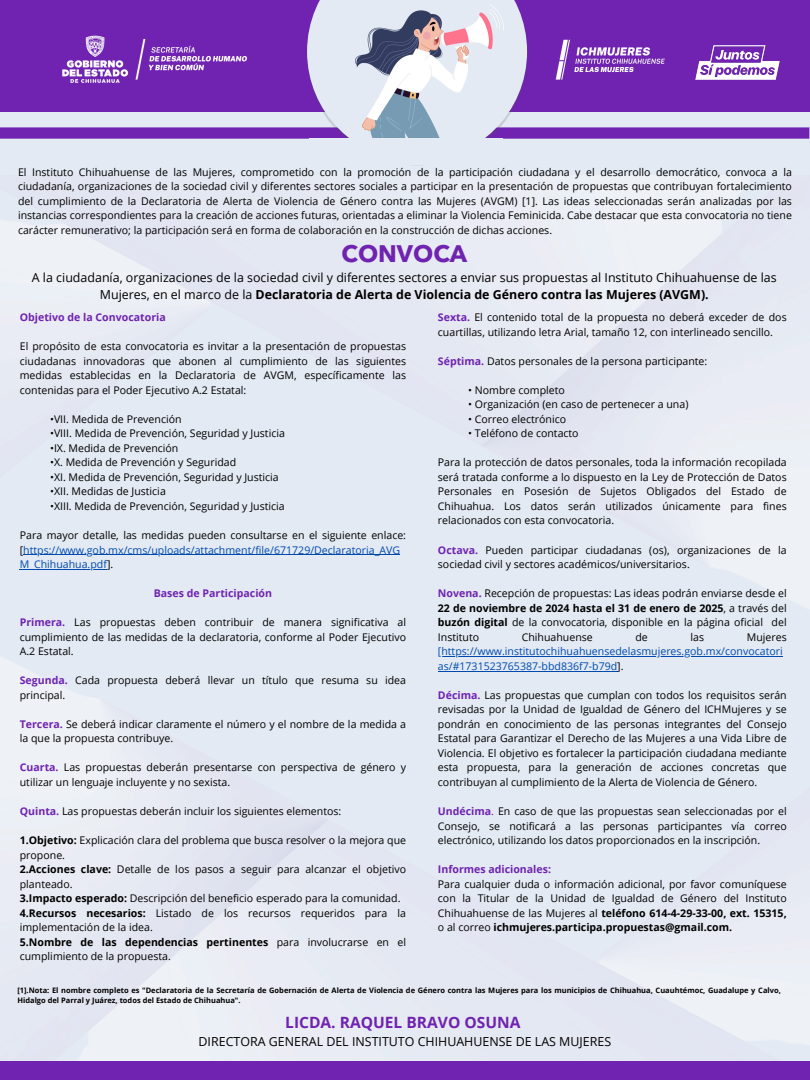
<style>
.page{position:relative;width:810px;height:1080px;background:#e3eaf4}
.page>*{position:absolute;margin:0;border:0;box-sizing:border-box;transform-origin:0 0}
.t1{font:700 23.75px "Avenir Next LT Pro";color:#6f23b0}
.t2{font:700 15.56px "Open Sans";color:#6f23b0}
.t3{font:12.44px/17.4px "Open Sans";color:#000;text-align:center}
.t4{font:10.56px/14.5px "Open Sans";color:#000;text-align:justify}
.t5{font:10.56px/14.5px "Open Sans";color:#004aad}
.t6{font:700 10.56px "Open Sans";color:#6f23b0}
.t7{font:700 7.5px/10.3px "Open Sans";color:#000}
.s1{font-weight:700}
.s2{font-weight:700;color:#6f23b0}
.s3{color:#000}
.s4{color:#6f23b0}
</style>
<div class="page">
<div style="left:0;top:0;width:810px;height:112px;background:#6f23b0"></div>
<img style="left:0;top:176px;width:810px;height:432px">
<div style="left:0;top:127px;width:809px;height:12px;background:#6f23b0"></div>
<svg style="left:307px;top:0;width:220px;height:139px;fill:#e3eaf4"></svg>
<img style="left:62px;top:35px;width:185px;height:48px">
<img style="left:527px;top:39px;width:138px;height:41px">
<img style="left:0;top:658px;width:810px;height:403px">
<div style="left:0;top:1061px;width:810px;height:19px;background:#6f23b0"></div>
<img style="left:355px;top:5px;width:148px;height:134px">
<img style="left:695px;top:45px;width:85px;height:35px">
<hr style="left:23px;top:554px;width:377px;height:1px;background:#004aad">
<hr style="left:20px;top:569px;width:87px;height:1px;background:#004aad">
<hr style="left:438px;top:656px;width:345px;height:1px;background:#004aad">
<hr style="left:438px;top:671px;width:179px;height:1px;background:#004aad">
<h5 class="t4" style="left:18px;top:164px;width:775px">El Instituto Chihuahuense de las Mujeres, comprometido con la promoción de la participación ciudadana y el desarrollo democrático, convoca a la ciudadanía, organizaciones de la sociedad civil y diferentes sectores sociales a participar en la presentación de propuestas que contribuyan fortalecimiento del cumplimiento de la Declaratoria de Alerta de Violencia de Género contra las Mujeres (AVGM) [1]. Las ideas seleccionadas serán analizadas por las instancias correspondientes para la creación de acciones futuras, orientadas a eliminar la Violencia Feminicida. Cabe destacar que esta convocatoria no tiene carácter remunerativo; la participación será en forma de colaboración en la construcción de dichas acciones.</h5>
<h5 class="t1" style="left:341px;top:244px;width:127px">CONVOCA</h5>
<h5 class="t3" style="left:32px;top:268px;width:746px">A la ciudadanía, organizaciones de la sociedad civil y diferentes sectores a enviar sus propuestas al Instituto Chihuahuense de las<br>Mujeres, en el marco de la <span class="s1">Declaratoria de Alerta de Violencia de Género contra las Mujeres (AVGM).</span></h5>
<h5 class="t4" style="left:438px;top:310px;width:350px"><span class="s2">Sexta.</span> El contenido total de la propuesta no deberá exceder de dos cuartillas, utilizando letra Arial, tamaño 12, con interlineado sencillo.</h5>
<h5 class="t4" style="left:438px;top:353px;width:271px"><span class="s2">Séptima.</span> Datos personales de la persona participante:</h5>
<h5 class="t4" style="left:468px;top:382px;width:98px">• Nombre completo</h5>
<h5 class="t4" style="left:468px;top:397px;width:222px">• Organización (en caso de pertenecer a una)</h5>
<h5 class="t4" style="left:468px;top:411px;width:100px">• Correo electrónico</h5>
<h5 class="t4" style="left:468px;top:426px;width:112px">• Teléfono de contacto</h5>
<h5 class="t4" style="left:438px;top:455px;width:350px">Para la protección de datos personales, toda la información recopilada será tratada conforme a lo dispuesto en la Ley de Protección de Datos Personales en Posesión de Sujetos Obligados del Estado de Chihuahua. Los datos serán utilizados únicamente para fines relacionados con esta convocatoria.</h5>
<h5 class="t4" style="left:438px;top:542px;width:350px"><span class="s2">Octava.</span> Pueden participar ciudadanas (os), organizaciones de la sociedad civil y sectores académicos/universitarios.</h5>
<h5 class="t4" style="left:438px;top:586px;width:350px"><span class="s2">Novena.</span> Recepción de propuestas: Las ideas podrán enviarse desde el <span class="s1">22 de noviembre de 2024 hasta el 31 de enero de 2025</span>, a través del <span class="s1">buzón digital</span> de la convocatoria, disponible en la página oficial del Instituto</h5>
<p class="t6" style="left:20px;top:310px;width:147px">Objetivo de la Convocatoria</p>
<h1 class="t4" style="left:20px;top:339px;width:388px">El propósito de esta convocatoria es invitar a la presentación de propuestas ciudadanas innovadoras que abonen al cumplimiento de las siguientes medidas establecidas en la Declaratoria de AVGM, específicamente las contenidas para el Poder Ejecutivo A.2 Estatal:</h1>
<h3 class="t4" style="left:50px;top:411px;width:133px">•VII. Medida de Prevención</h3>
<h3 class="t4" style="left:50px;top:426px;width:236px">•VIII. Medida de Prevención, Seguridad y Justicia</h3>
<h3 class="t4" style="left:50px;top:440px;width:130px">•IX. Medida de Prevención</h3>
<h3 class="t4" style="left:50px;top:455px;width:188px">•X. Medida de Prevención y Seguridad</h3>
<h3 class="t4" style="left:50px;top:470px;width:230px">•XI. Medida de Prevención, Seguridad y Justicia</h3>
<h3 class="t4" style="left:50px;top:484px;width:117px">•XII. Medidas de Justicia</h3>
<h3 class="t4" style="left:50px;top:499px;width:236px">•XIII. Medida de Prevención, Seguridad y Justicia</h3>
<h4 class="t5" style="left:20px;top:528px;width:388px"><span class="s3">Para mayor detalle, las medidas pueden consultarse en el siguiente enlace: [</span>https://www.gob.mx/cms/uploads/attachment/file/671729/Declaratoria_AVG</h4>
<h5 class="t5" style="left:20px;top:557px;width:95px">M_Chihuahua.pdf<span class="s3">].</span></h5>
<h5 class="t6" style="left:154px;top:586px;width:120px">Bases de Participación</h5>
<h5 class="t4" style="left:20px;top:615px;width:388px"><span class="s2">Primera.</span> Las propuestas deben contribuir de manera significativa al</h5>
<h5 class="t4" style="left:20px;top:629px;width:388px">cumplimiento de las medidas de la declaratoria, conforme al Poder Ejecutivo<br>A.2 Estatal.</h5>
<h5 class="t4" style="left:20px;top:673px;width:388px"><span class="s2">Segunda.</span> Cada propuesta deberá llevar un título que resuma su idea</h5>
<h4 class="t4" style="left:20px;top:687px;width:47px">principal.</h4>
<h4 class="t4" style="left:20px;top:717px;width:388px"><span class="s2">Tercera.</span> Se deberá indicar claramente el número y el nombre de la medida a</h4>
<h5 class="t4" style="left:20px;top:731px;width:155px">la que la propuesta contribuye.</h5>
<h5 class="t6" style="left:20px;top:760px;width:40px">Cuarta.</h5>
<h5 class="t4" style="left:522px;top:629px;width:73px">Chihuahuense</h5>
<h5 class="t4" style="left:636px;top:629px;width:14px">de</h5>
<h5 class="t4" style="left:691px;top:629px;width:15px">las</h5>
<h5 class="t4" style="left:747px;top:629px;width:41px">Mujeres</h5>
<h5 class="t5" style="left:438px;top:644px;width:346px">[https://www.institutochihuahuensedelasmujeres.gob.mx/convocatori as/#1731523765387-bbd836f7-b79d<span class="s3">].</span></h5>
<h5 class="t4" style="left:438px;top:687px;width:350px"><span class="s2">Décima.</span> Las propuestas que cumplan con todos los requisitos serán revisadas por la Unidad de Igualdad de Género del ICHMujeres y se pondrán en conocimiento de las personas integrantes del Consejo Estatal para Garantizar el Derecho de las Mujeres a una Vida Libre de Violencia. El objetivo es fortalecer la participación ciudadana mediante esta propuesta, para la generación de acciones concretas que contribuyan al cumplimiento de la Alerta de Violencia de Género.</h5>
<h5 class="t4" style="left:438px;top:804px;width:350px"><span class="s2">Undécima</span><span class="s4">.</span> En caso de que las propuestas sean seleccionadas por el</h5>
<h5 class="t4" style="left:438px;top:818px;width:350px">Consejo, se notificará a las personas participantes vía correo electrónico, utilizando los datos proporcionados en la inscripción.</h5>
<h5 class="t6" style="left:438px;top:862px;width:115px">Informes adicionales:</h5>
<h5 class="t4" style="left:438px;top:876px;width:350px">Para cualquier duda o información adicional, por favor comuníquese con la Titular de la Unidad de Igualdad de Género del Instituto Chihuahuense de las Mujeres al <span class="s1">teléfono 614-4-29-33-00, ext. 15315, </span>o al correo <span class="s1">ichmujeres.participa.propuestas@gmail.com.</span></h5>
<h5 class="t4" style="left:20px;top:760px;width:388px;text-indent:44px">Las propuestas deberán presentarse con perspectiva de género y utilizar un lenguaje incluyente y no sexista.</h5>
<h5 class="t4" style="left:20px;top:804px;width:323px"><span class="s2">Quinta.</span> Las propuestas deberán incluir los siguientes elementos:</h5>
<h5 class="t4" style="left:20px;top:833px;width:388px;text-align:left"><span class="s1">1.Objetivo:</span> Explicación clara del problema que busca resolver o la mejora que propone.<br><span class="s1">2.Acciones clave:</span> Detalle de los pasos a seguir para alcanzar el objetivo planteado.<br><span class="s1">3.Impacto esperado:</span> Descripción del beneficio esperado para la comunidad.<br><span class="s1">4.Recursos necesarios:</span> Listado de los recursos requeridos para la implementación de la idea.<br><span class="s1">5.Nombre de las dependencias pertinentes</span> para involucrarse en el cumplimiento de la propuesta.</h5>
<p class="t7" style="left:17px;top:985px;width:765px">[1].Nota: El nombre completo es "Declaratoria de la Secretaría de Gobernación de Alerta de Violencia de Género contra las Mujeres para los municipios de Chihuahua, Cuauhtémoc, Guadalupe y Calvo,<br>Hidalgo del Parral y Juárez, todos del Estado de Chihuahua".</p>
<h5 class="t2" style="left:285px;top:1011px;width:237px">LICDA. RAQUEL BRAVO OSUNA</h5>
<h5 class="t3" style="left:199px;top:1032px;width:414px">DIRECTORA GENERAL DEL INSTITUTO CHIHUAHUENSE DE LAS MUJERES</h5>
</div>
